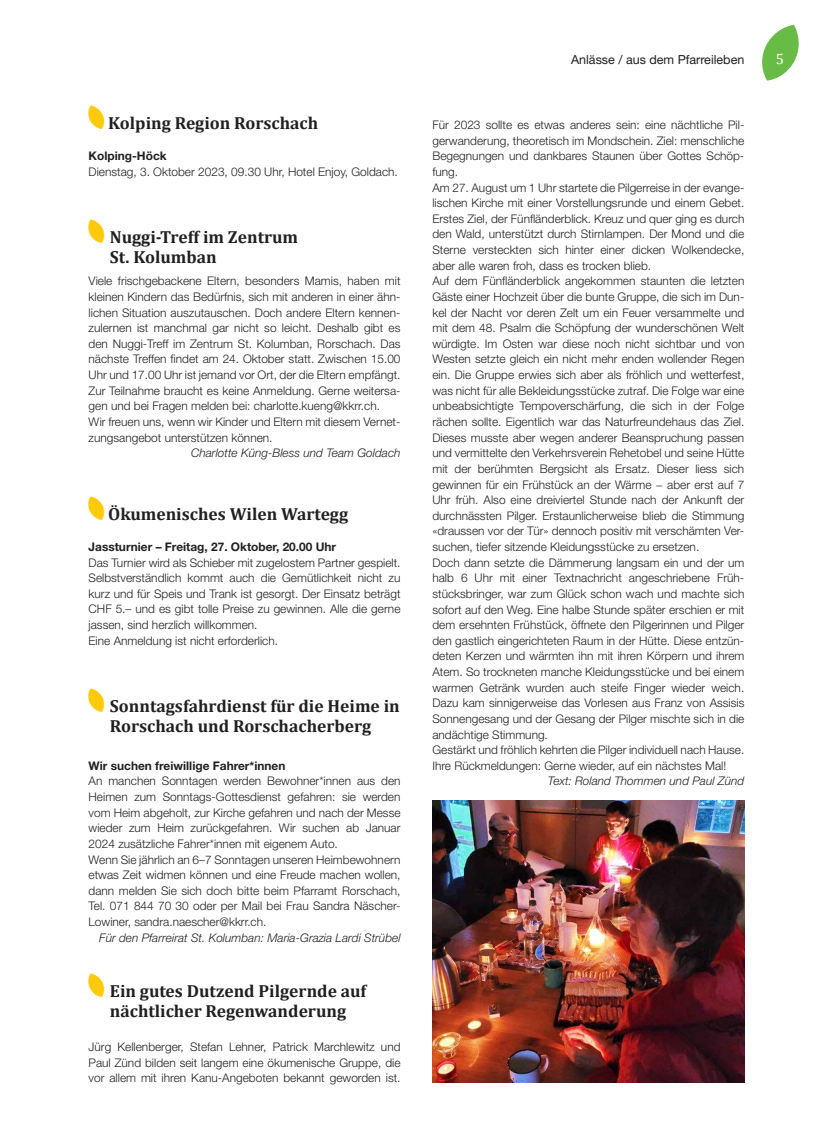
<style>
.page{position:relative;width:833px;height:1134px;background:#fff}
.page>*{position:absolute;margin:0;border:0;box-sizing:border-box;transform-origin:0 0}
.t1{font:700 17.5px/20px "Cambria";color:#231f20}
.t2{font:15px "Cambria";color:#fff}
.t3{font:12.5px "Helvetica Neue LT Std";color:#231f20}
.t4{font:300 11.88px/15.6px "Helvetica Neue LT Std";color:#231f20}
.t5{font:italic 300 11.88px "Helvetica Neue LT Std";color:#231f20}
.t6{font:700 11.88px "Helvetica Neue LT Std";color:#231f20}
</style>
<div class="page">
<svg style="left:762px;top:25px;width:37px;height:56px"></svg>
<img style="left:432px;top:801px;width:312px;height:281px">
<h1 class="t1" style="left:108px;top:112px;width:211px">Kolping Region Rorschach</h1>
<p class="t6" style="left:89px;top:149px;width:80px">Kolping-Höck</p>
<p class="t4" style="left:89px;top:164px;width:311px">Dienstag, 3. Oktober 2023, 09.30 Uhr, Hotel Enjoy, Goldach.</p>
<h1 class="t1" style="left:110px;top:226px;width:190px">Nuggi-Treff im Zentrum<br>St. Kolumban</h1>
<p class="t4" style="left:89px;top:273px;width:313px">Viele frischgebackene Eltern, besonders Mamis, haben mit kleinen Kindern das Bedürfnis, sich mit anderen in einer ähn&shy;lichen Situation auszutauschen. Doch andere Eltern kennen&shy;zulernen ist manchmal gar nicht so leicht. Deshalb gibt es den Nuggi-Treff im Zentrum St. Kolumban, Rorschach. Das nächste Treffen findet am 24. Oktober statt. Zwischen 15.00<br>Uhr und 17.00 Uhr ist jemand vor Ort, der die Eltern empfängt.<br>Zur Teilnahme braucht es keine Anmeldung. Gerne weitersa&shy;gen und bei Fragen melden bei: charlotte.kueng@kkrr.ch.<br>Wir freuen uns, wenn wir Kinder und Eltern mit diesem Vernet&shy;zungsangebot unterstützen können.</p>
<p class="t5" style="left:191px;top:446px;width:211px">Charlotte Küng-Bless und Team Goldach</p>
<h1 class="t1" style="left:108px;top:503px;width:241px">Ökumenisches Wilen Wartegg</h1>
<p class="t6" style="left:89px;top:539px;width:249px">Jassturnier – Freitag, 27. Oktober, 20.00 Uhr</p>
<p class="t4" style="left:89px;top:554px;width:313px">Das Turnier wird als Schieber mit zugelostem Partner gespielt.<br>Selbstverständlich kommt auch die Gemütlichkeit nicht zu kurz und für Speis und Trank ist gesorgt. Der Einsatz beträgt CHF 5.– und es gibt tolle Preise zu gewinnen. Alle die gerne jassen, sind herzlich willkommen.<br>Eine Anmeldung ist nicht erforderlich.</p>
<h1 class="t1" style="left:110px;top:695px;width:291px">Sonntagsfahrdienst für die Heime in<br>Rorschach und Rorschacherberg</h1>
<p class="t6" style="left:89px;top:758px;width:198px">Wir suchen freiwillige Fahrer*innen</p>
<p class="t4" style="left:89px;top:773px;width:313px">An manchen Sonntagen werden Bewohner*innen aus den Heimen zum Sonntags-Gottesdienst gefahren: sie werden vom Heim abgeholt, zur Kirche gefahren und nach der Messe wieder zum Heim zurückgefahren. Wir suchen ab Januar 2024 zusätzliche Fahrer*innen mit eigenem Auto.<br>Wenn Sie jährlich an 6–7 Sonntagen unseren Heimbewohnern etwas Zeit widmen können und eine Freude machen wollen, dann melden Sie sich doch bitte beim Pfarramt Rorschach, Tel. 071 844 70 30 oder per Mail bei Frau Sandra Näscher-Lowiner, sandra.naescher@kkrr.ch.</p>
<p class="t5" style="left:99px;top:930px;width:303px">Für den Pfarreirat St. Kolumban: Maria-Grazia Lardi Strübel</p>
<h1 class="t1" style="left:110px;top:981px;width:258px">Ein gutes Dutzend Pilgernde auf nächtlicher Regenwanderung</h1>
<p class="t4" style="left:89px;top:1039px;width:313px;text-align:justify">Jürg Kellenberger, Stefan Lehner, Patrick Marchlewitz und Paul Zünd bilden seit langem eine ökumenische Gruppe, die vor allem mit ihren Kanu-Angeboten bekannt geworden ist.</p>
<p class="t3" style="left:571px;top:52px;width:175px">Anlässe / aus dem Pfarreileben</p>
<p class="t2" style="left:775px;top:50px;width:10px">5</p>
<p class="t4" style="left:432px;top:117px;width:313px">Für 2023 sollte es etwas anderes sein: eine nächtliche Pil&shy;gerwanderung, theoretisch im Mondschein. Ziel: menschliche Begegnungen und dankbares Staunen über Gottes Schöp&shy;fung.<br>Am 27. August um 1 Uhr startete die Pilgerreise in der evange&shy;lischen Kirche mit einer Vorstellungsrunde und einem Gebet.<br>Erstes Ziel, der Fünfländerblick. Kreuz und quer ging es durch den Wald, unterstützt durch Stirnlampen. Der Mond und die Sterne versteckten sich hinter einer dicken Wolkendecke, aber alle waren froh, dass es trocken blieb.<br>Auf dem Fünfländerblick angekommen staunten die letzten Gäste einer Hochzeit über die bunte Gruppe, die sich im Dun&shy;kel der Nacht vor deren Zelt um ein Feuer versammelte und mit dem 48. Psalm die Schöpfung der wunderschönen Welt würdigte. Im Osten war diese noch nicht sichtbar und von Westen setzte gleich ein nicht mehr enden wollender Regen ein. Die Gruppe erwies sich aber als fröhlich und wetterfest, was nicht für alle Bekleidungsstücke zutraf. Die Folge war eine unbeabsichtigte Tempoverschärfung, die sich in der Folge rächen sollte. Eigentlich war das Naturfreundehaus das Ziel.<br>Dieses musste aber wegen anderer Beanspruchung passen und vermittelte den Verkehrsverein Rehetobel und seine Hütte mit der berühmten Bergsicht als Ersatz. Dieser liess sich gewinnen für ein Frühstück an der Wärme − aber erst auf 7<br>Uhr früh. Also eine dreiviertel Stunde nach der Ankunft der durchnässten Pilger. Erstaunlicherweise blieb die Stimmung «draussen vor der Tür» dennoch positiv mit verschämten Ver&shy;suchen, tiefer sitzende Kleidungsstücke zu ersetzen.<br>Doch dann setzte die Dämmerung langsam ein und der um halb 6 Uhr mit einer Textnachricht angeschriebene Früh&shy;stücksbringer, war zum Glück schon wach und machte sich sofort auf den Weg. Eine halbe Stunde später erschien er mit dem ersehnten Frühstück, öffnete den Pilgerinnen und Pilger den gastlich eingerichteten Raum in der Hütte. Diese entzün&shy;deten Kerzen und wärmten ihn mit ihren Körpern und ihrem Atem. So trockneten manche Kleidungsstücke und bei einem warmen Getränk wurden auch steife Finger wieder weich.<br>Dazu kam sinnigerweise das Vorlesen aus Franz von Assisis Sonnengesang und der Gesang der Pilger mischte sich in die andächtige Stimmung.<br>Gestärkt und fröhlich kehrten die Pilger individuell nach Hause.<br>Ihre Rückmeldungen: Gerne wieder, auf ein nächstes Mal!</p>
<p class="t5" style="left:548px;top:774px;width:198px">Text: Roland Thommen und Paul Zünd</p>
</div>
